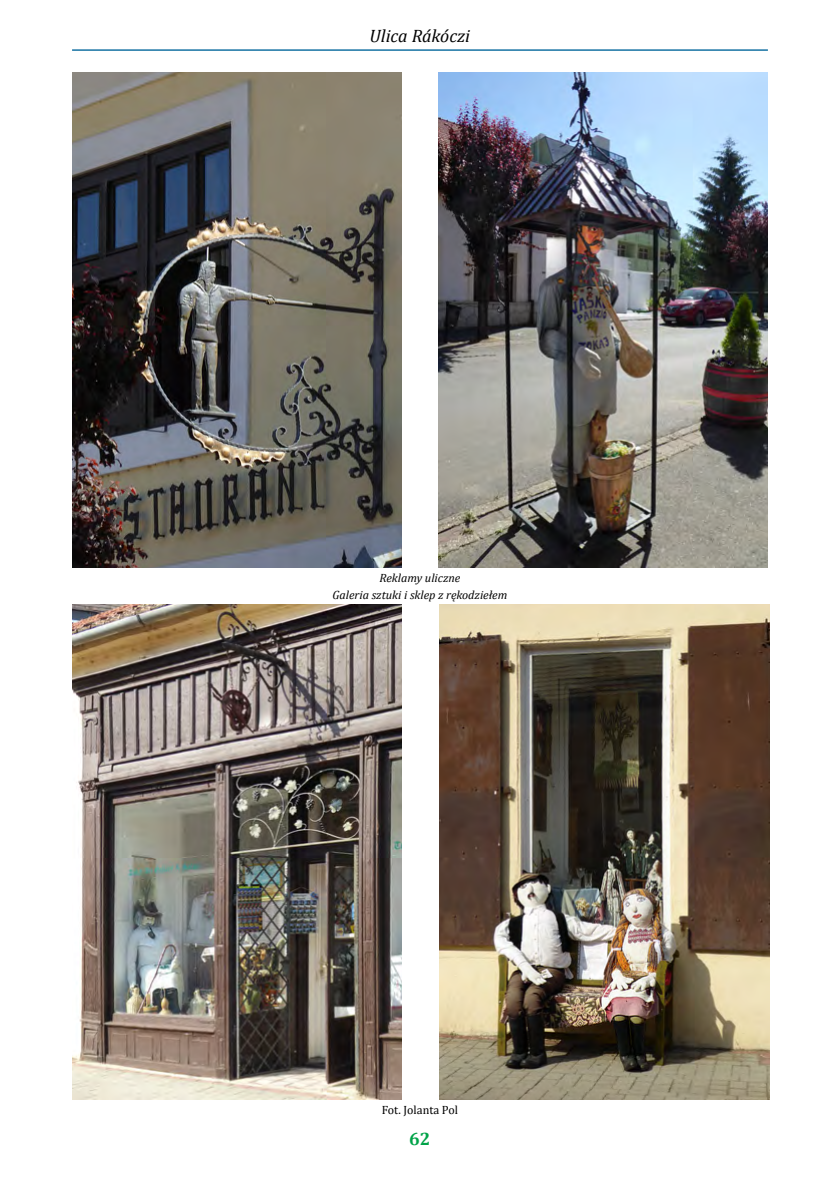
<style>
.page{position:relative;width:840px;height:1191px;background:#fff}
.page>*{position:absolute;margin:0;border:0;box-sizing:border-box;transform-origin:0 0}
.t1{font:italic 18px "Cambria";color:#000}
.t2{font:700 18px "Cambria";color:#00a348}
.t3{font:italic 12px "Cambria";color:#000}
.t4{font:12px "Cambria";color:#000}
</style>
<div class="page">
<hr style="left:72px;top:49px;width:695px;height:2px;background:#1672a3">
<img style="left:438px;top:72px;width:329px;height:495px">
<img style="left:440px;top:604px;width:328px;height:495px">
<img style="left:72px;top:604px;width:329px;height:495px">
<img style="left:72px;top:72px;width:329px;height:495px">
<h1 class="t1" style="left:369px;top:24px;width:102px">Ulica Rákóczi</h1>
<p class="t3" style="left:379px;top:569px;width:82px">Reklamy uliczne</p>
<p class="t3" style="left:332px;top:586px;width:176px">Galeria sztuki i sklep z rękodziełem</p>
<p class="t4" style="left:381px;top:1103px;width:78px">Fot. Jolanta Pol</p>
<h1 class="t2" style="left:409px;top:1126px;width:23px">62</h1>
</div>
